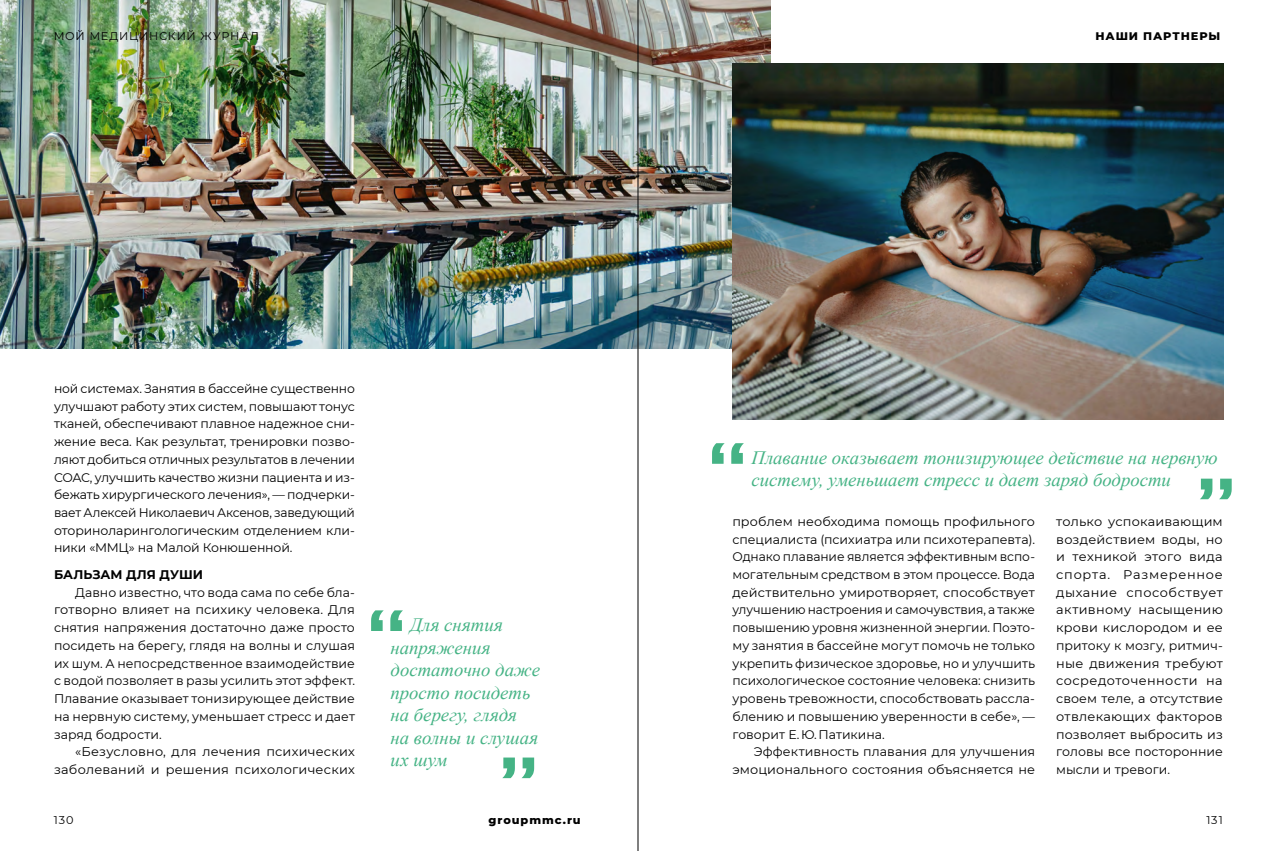
<style>
.page{position:relative;width:1276px;height:851px;background:#fff}
.page>*{position:absolute;margin:0;border:0;box-sizing:border-box;transform-origin:0 0}
.t1{font:italic 18.75px/22.5px "Times New Roman";color:#45b385}
.t2{font:12.5px/17.8px "Montserrat";letter-spacing:.005em;color:#000;text-align:justify}
.t3{font:700 12.5px "Montserrat";color:#000}
.t4{font:11.25px "Montserrat";letter-spacing:.07em;color:#000}
.t5{font:800 11.25px "Montserrat";letter-spacing:.08em;color:#000}
</style>
<div class="page">
<img style="left:0;top:0;width:770px;height:348px">
<svg style="left:1200px;top:478px;width:31px;height:21px"></svg>
<svg style="left:712px;top:443px;width:32px;height:20px"></svg>
<svg style="left:502px;top:757px;width:32px;height:21px"></svg>
<svg style="left:371px;top:610px;width:32px;height:21px"></svg>
<img style="left:732px;top:64px;width:491px;height:355px">
<hr style="left:638px;top:0;width:1px;height:850px;background:#000">
<p class="t4" style="left:54px;top:28px;width:207px">мой М едицинский журнал</p>
<p class="t5" style="left:1095px;top:28px;width:126px">Наши партнеры</p>
<p class="t2" style="left:54px;top:379px;width:302px">ной системах. Занятия в бассейне существенно улучшают работу этих систем, повышают тонус тканей, обеспечивают плавное надежное сни&shy;жение веса. Как результат, тренировки позво&shy;ляют добиться отличных результатов в лечении СОАС, улучшить качество жизни пациента и из&shy;бежать хирургического лечения», — подчерки&shy;вает Алексей Николаевич Аксенов, заведующий оториноларингологическим отделением кли&shy;ники «ММЦ» на Малой Конюшенной.</p>
<p class="t3" style="left:54px;top:565px;width:150px">Бальзам для души</p>
<p class="t2" style="left:54px;top:583px;width:302px;text-indent:21px">Давно известно, что вода сама по себе бла&shy;готворно влияет на психику человека. Для снятия напряжения достаточно даже просто посидеть на берегу, глядя на волны и слушая их шум. А непосредственное взаимодействие с водой позволяет в разы усилить этот эффект.<br>Плавание оказывает тонизирующее действие на нервную систему, уменьшает стресс и дает заряд бодрости.</p>
<p class="t2" style="left:54px;top:742px;width:302px;text-align:right">«Безусловно, для лечения психических заболеваний и решения психологических</p>
<h1 class="t1" style="left:391px;top:613px;width:151px;text-indent:19px">Для снятия напряжения достаточно даже просто посидеть на берегу, глядя на волны и слушая их шум</h1>
<h1 class="t1" style="left:751px;top:446px;width:468px">Плавание оказывает тонизирующее действие на нервную систему, уменьшает стресс и дает заряд бодрости</h1>
<p class="t2" style="left:1056px;top:512px;width:168px">только успокаивающим воздействием воды, но и техникой этого вида спорта. Размеренное дыхание способствует активному насыщению крови кислородом и ее притоку к мозгу, ритмич&shy;ные движения требуют сосредоточенности на своем теле, а отсутствие отвлекающих факторов позволяет выбросить из головы все посторонние мысли и тревоги.</p>
<p class="t2" style="left:732px;top:512px;width:304px">проблем необходима помощь профильного специалиста (психиатра или психотерапевта).<br>Однако плавание является эффективным вспо&shy;могательным средством в этом процессе. Вода действительно умиротворяет, способствует улучшению настроения и самочувствия, а также повышению уровня жизненной энергии. Поэто&shy;му занятия в бассейне могут помочь не только укрепить физическое здоровье, но и улучшить психологическое состояние человека: снизить уровень тревожности, способствовать рассла&shy;блению и повышению уверенности в себе», — говорит Е. Ю. Патикина.</p>
<p class="t2" style="left:732px;top:742px;width:304px;text-align:right">Эффективность плавания для улучшения эмоционального состояния объясняется не</p>
<p class="t4" style="left:54px;top:812px;width:21px">130</p>
<p class="t4" style="left:1206px;top:812px;width:18px">131</p>
<p class="t5" style="left:488px;top:811px;width:94px">groupmmc.ru</p>
</div>
